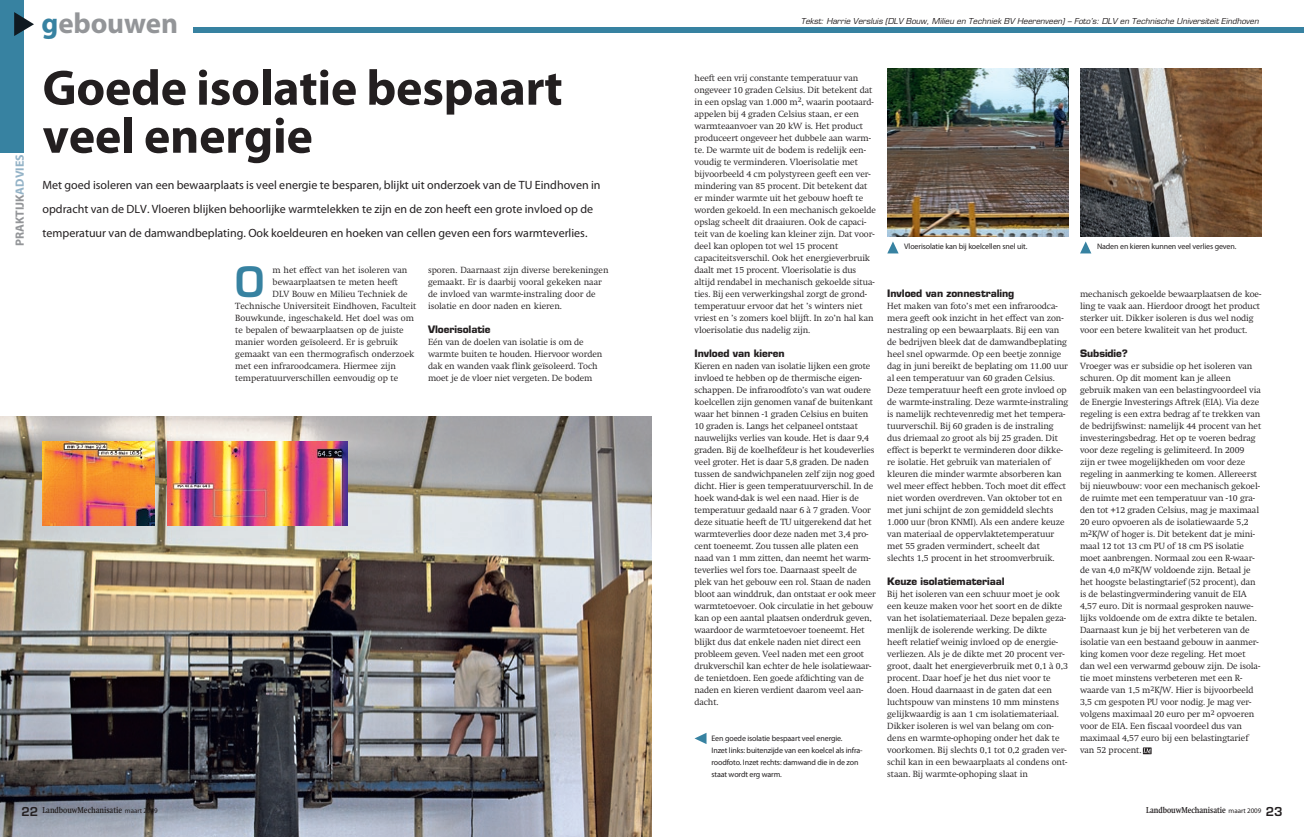
<style>
.page{position:relative;width:1304px;height:837px;background:#fff}
.page>*{position:absolute;margin:0;border:0;box-sizing:border-box;transform-origin:0 0}
.t1{font:700 50px/48px "Myriad Pro";letter-spacing:-.005em;color:#231f20}
.t2{font:600 40.8px "Eurostile LT Std";color:#3782a1}
.t3{font:700 29px "Myriad Pro";letter-spacing:-.005em;color:#939598}
.t4{font:12px/24px "Myriad Pro";color:#231f20}
.t5{font:700 12px "Myriad Pro";letter-spacing:-.005em;color:#939598}
.t6{font:700 10px "Eurostile LT Std";letter-spacing:-.005em;color:#231f20}
.t7{font:300 8.8px/12px "Swift";letter-spacing:-.005em;color:#231f20}
.t8{font:700 8.4px "Swift";letter-spacing:-.005em;color:#231f20;scale:.83 1}
.t9{font:8px/12px "Myriad Pro";letter-spacing:-.015em;color:#231f20}
.t10{font:italic 8px "Eurostile LT Std";color:#231f20}
.s1{color:#94b3c7}
.s2{color:#3782a1}
.s3{font-family:"Eurostile LT Std";font-weight:600;font-size:12px}
.s4{font-family:"Myriad Pro";font-weight:400;font-size:7px}
</style>
<div class="page">
<div style="left:0;top:0;width:24px;height:153px;background:#3782a1"></div>
<div style="left:193px;top:27px;width:459px;height:5px;background:#3782a1"></div>
<svg style="left:14px;top:12px;width:20px;height:24px"></svg>
<div style="left:652px;top:27px;width:652px;height:5px;background:#3782a1"></div>
<img style="left:0;top:417px;width:652px;height:419px">
<img style="left:887px;top:69px;width:182px;height:168px">
<img style="left:1080px;top:69px;width:181px;height:168px">
<img style="left:43px;top:441px;width:112px;height:84px">
<svg style="left:887px;top:241px;width:12px;height:12px"></svg>
<svg style="left:1080px;top:241px;width:11px;height:12px"></svg>
<svg style="left:1143px;top:747px;width:9px;height:7px"></svg>
<svg style="left:1143px;top:748px;width:8px;height:5px"></svg>
<img style="left:167px;top:441px;width:180px;height:84px">
<svg style="left:694px;top:733px;width:12px;height:10px"></svg>
<h3 class="t5" style="left:12px;top:246px;width:93px;rotate:-90deg">praKtijk<span class="s1">advies</span></h3>
<h3 class="t3" style="left:42px;top:4px;width:138px"><span class="s2">g</span>ebouwen</h3>
<h1 class="t1" style="left:43px;top:62px;width:522px">Goede isolatie bespaart veel energie</h1>
<p class="t4" style="left:43px;top:172px;width:560px">Met goed isoleren van een bewaarplaats is veel energie te besparen, blijkt uit onderzoek van de TU Eindhoven in opdracht van de DLV. Vloeren blijken behoorlijke warmtelekken te zijn en de zon heeft een grote invloed op de temperatuur van de damwandbeplating. Ook koeldeuren en hoeken van cellen geven een fors warmteverlies.</p>
<h2 class="t2" style="left:235px;top:256px;width:31px">O</h2>
<p class="t7" style="left:273px;top:264px;width:136px">m het effect van het isoleren van</p>
<p class="t7" style="left:273px;top:276px;width:127px">bewaarplaatsen te meten heeft</p>
<p class="t7" style="left:273px;top:288px;width:137px">DLV Bouw en Milieu Techniek de</p>
<p class="t7" style="left:235px;top:300px;width:183px">Technische Universiteit Eindhoven, Faculteit</p>
<p class="t7" style="left:235px;top:312px;width:180px">Bouwkunde, ingeschakeld. Het doel was om</p>
<p class="t7" style="left:235px;top:324px;width:170px">te bepalen of bewaarplaatsen op de juiste</p>
<p class="t7" style="left:235px;top:336px;width:164px">manier worden geïsoleerd. Er is gebruik</p>
<p class="t7" style="left:235px;top:348px;width:181px">gemaakt van een thermografisch onderzoek</p>
<p class="t7" style="left:235px;top:360px;width:162px">met een infraroodcamera. Hiermee zijn</p>
<p class="t7" style="left:235px;top:372px;width:165px">temperatuurverschillen eenvoudig op te</p>
<p class="t7" style="left:428px;top:264px;width:182px">sporen. Daarnaast zijn diverse berekeningen gemaakt. Er is daarbij vooral gekeken naar de invloed van warmte-instraling door de isolatie en door naden en kieren.</p>
<p class="t6" style="left:428px;top:323px;width:64px">Vloerisolatie</p>
<p class="t7" style="left:428px;top:336px;width:176px">Eén van de doelen van isolatie is om de warmte buiten te houden. Hiervoor worden dak en wanden vaak flink geïsoleerd. Toch moet je de vloer niet vergeten. De bodem</p>
<p class="t10" style="left:801px;top:17px;width:459px">Tekst: Harrie Versluis (DLV Bouw, Milieu en Techniek BV Heerenveen) – Foto’s: DLV en Technische Universiteit Eindhoven</p>
<p class="t7" style="left:694px;top:72px;width:183px">heeft een vrij constante temperatuur van ongeveer 10 graden Celsius. Dit betekent dat in een opslag van 1.000 m<sup>2</sup>, waarin pootaard&shy;appelen bij 4 graden Celsius staan, er een warmteaanvoer van 20 kW is. Het product produceert ongeveer het dubbele aan warm&shy;te. De warmte uit de bodem is redelijk een&shy;voudig te verminderen. Vloerisolatie met bijvoorbeeld 4 cm polystyreen geeft een ver&shy;mindering van 85 procent. Dit betekent dat er minder warmte uit het gebouw hoeft te worden gekoeld. In een mechanisch gekoelde opslag scheelt dit draaiuren. Ook de capaci&shy;teit van de koeling kan kleiner zijn. Dat voor&shy;deel kan oplopen tot wel 15 procent capaciteitsverschil. Ook het energieverbruik daalt met 15 procent. Vloerisolatie is dus altijd rendabel in mechanisch gekoelde situa&shy;ties. Bij een verwerkingshal zorgt de grond&shy;temperatuur ervoor dat het ’s winters niet vriest en ’s zomers koel blijft. In zo’n hal kan vloerisolatie dus nadelig zijn.</p>
<p class="t6" style="left:694px;top:347px;width:92px">Invloed van kieren</p>
<p class="t7" style="left:694px;top:360px;width:183px">Kieren en naden van isolatie lijken een grote invloed te hebben op de thermische eigen&shy;schappen. De infraroodfoto’s van wat oudere koelcellen zijn genomen vanaf de buitenkant waar het binnen -1 graden Celsius en buiten 10 graden is. Langs het celpaneel ontstaat nauwelijks verlies van koude. Het is daar 9,4 graden. Bij de koelhefdeur is het koudeverlies veel groter. Het is daar 5,8 graden. De naden tussen de sandwichpanelen zelf zijn nog goed dicht. Hier is geen temperatuurverschil. In de hoek wand-dak is wel een naad. Hier is de temperatuur gedaald naar 6 à 7 graden. Voor deze situatie heeft de TU uitgerekend dat het warmteverlies door deze naden met 3,4 pro&shy;cent toeneemt. Zou tussen alle platen een naad van 1 mm zitten, dan neemt het warm&shy;teverlies wel fors toe. Daarnaast speelt de plek van het gebouw een rol. Staan de naden bloot aan winddruk, dan ontstaat er ook meer warmtetoevoer. Ook circulatie in het gebouw kan op een aantal plaatsen onderdruk geven, waardoor de warmtetoevoer toeneemt. Het blijkt dus dat enkele naden niet direct een probleem geven. Veel naden met een groot drukverschil kan echter de hele isolatiewaar&shy;de tenietdoen. Een goede afdichting van de naden en kieren verdient daarom veel aan&shy;dacht.</p>
<p class="t9" style="left:711px;top:732px;width:153px">Een goede isolatie bespaart veel energie.<br>Inzet links: buitenzijde van een koelcel als infra&shy;roodfoto. Inzet rechts: damwand die in de zon staat wordt erg warm.</p>
<p class="t9" style="left:904px;top:240px;width:125px">Vloerisolatie kan bij koelcellen snel uit.</p>
<p class="t9" style="left:1097px;top:240px;width:141px">Naden en kieren kunnen veel verlies geven.</p>
<p class="t6" style="left:887px;top:287px;width:129px">Invloed van zonnestraling</p>
<p class="t7" style="left:887px;top:300px;width:183px">Het maken van foto’s met een infraroodca&shy;mera geeft ook inzicht in het effect van zon&shy;nestraling op een bewaarplaats. Bij een van de bedrijven bleek dat de damwandbeplating heel snel opwarmde. Op een beetje zonnige dag in juni bereikt de beplating om 11.00 uur al een temperatuur van 60 graden Celsius.<br>Deze temperatuur heeft een grote invloed op de warmte-instraling. Deze warmte-instraling is namelijk rechtevenredig met het tempera&shy;tuurverschil. Bij 60 graden is de instraling dus driemaal zo groot als bij 25 graden. Dit effect is beperkt te verminderen door dikke&shy;re isolatie. Het gebruik van materialen of kleuren die minder warmte absorberen kan wel meer effect hebben. Toch moet dit effect niet worden overdreven. Van oktober tot en met juni schijnt de zon gemiddeld slechts 1.000 uur (bron KNMI). Als een andere keuze van materiaal de oppervlaktetemperatuur met 55 graden vermindert, scheelt dat slechts 1,5 procent in het stroomverbruik.</p>
<p class="t6" style="left:887px;top:575px;width:119px">Keuze isolatiemateriaal</p>
<p class="t7" style="left:887px;top:588px;width:182px">Bij het isoleren van een schuur moet je ook een keuze maken voor het soort en de dikte van het isolatiemateriaal. Deze bepalen geza&shy;menlijk de isolerende werking. De dikte heeft relatief weinig invloed op de energie&shy;verliezen. Als je de dikte met 20 procent ver&shy;groot, daalt het energieverbruik met 0,1 à 0,3 procent. Daar hoef je het dus niet voor te doen. Houd daarnaast in de gaten dat een luchtspouw van minstens 10 mm minstens gelijkwaardig is aan 1 cm isolatiemateriaal.<br>Dikker isoleren is wel van belang om con&shy;dens en warmte-ophoping onder het dak te voorkomen. Bij slechts 0,1 tot 0,2 graden ver&shy;schil kan in een bewaarplaats al condens ont&shy;staan. Bij warmte-ophoping slaat in</p>
<p class="t7" style="left:1080px;top:288px;width:183px">mechanisch gekoelde bewaarplaatsen de koe&shy;ling te vaak aan. Hierdoor droogt het product sterker uit. Dikker isoleren is dus wel nodig voor een betere kwaliteit van het product.</p>
<p class="t6" style="left:1080px;top:347px;width:49px">Subsidie?</p>
<p class="t7" style="left:1080px;top:360px;width:183px">Vroeger was er subsidie op het isoleren van schuren. Op dit moment kan je alleen gebruik maken van een belastingvoordeel via de Energie Investerings Aftrek (EIA). Via deze regeling is een extra bedrag af te trekken van de bedrijfswinst: namelijk 44 procent van het investeringsbedrag. Het op te voeren bedrag voor deze regeling is gelimiteerd. In 2009 zijn er twee mogelijkheden om voor deze regeling in aanmerking te komen. Allereerst bij nieuwbouw: voor een mechanisch gekoel&shy;de ruimte met een temperatuur van -10 gra&shy;den tot +12 graden Celsius, mag je maximaal 20 euro opvoeren als de isolatiewaarde 5,2 m<sup>2</sup>K/W of hoger is. Dit betekent dat je mini&shy;maal 12 tot 13 cm PU of 18 cm PS isolatie moet aanbrengen. Normaal zou een R-waar&shy;de van 4,0 m<sup>2</sup>K/W voldoende zijn. Betaal je het hoogste belastingtarief (52 procent), dan is de belastingvermindering vanuit de EIA 4,57 euro. Dit is normaal gesproken nauwe&shy;lijks voldoende om de extra dikte te betalen.<br>Daarnaast kun je bij het verbeteren van de isolatie van een bestaand gebouw in aanmer&shy;king komen voor deze regeling. Het moet dan wel een verwarmd gebouw zijn. De isola&shy;tie moet minstens verbeteren met een R&shy;waarde van 1,5 m<sup>2</sup>K/W. Hier is bijvoorbeeld 3,5 cm gespoten PU voor nodig. Je mag ver&shy;volgens maximaal 20 euro per m<sup>2</sup> opvoeren voor de EIA. Een fiscaal voordeel dus van maximaal 4,57 euro bij een belastingtarief van 52 procent.</p>
<p class="t8" style="left:21px;top:805px;width:166px"><span class="s3">22</span> LandbouwMechanisatie <span class="s4">maart 2009</span></p>
<p class="t8" style="left:1146px;top:805px;width:166px">LandbouwMechanisatie <span class="s4">maart 2009</span> <span class="s3">23</span></p>
</div>
